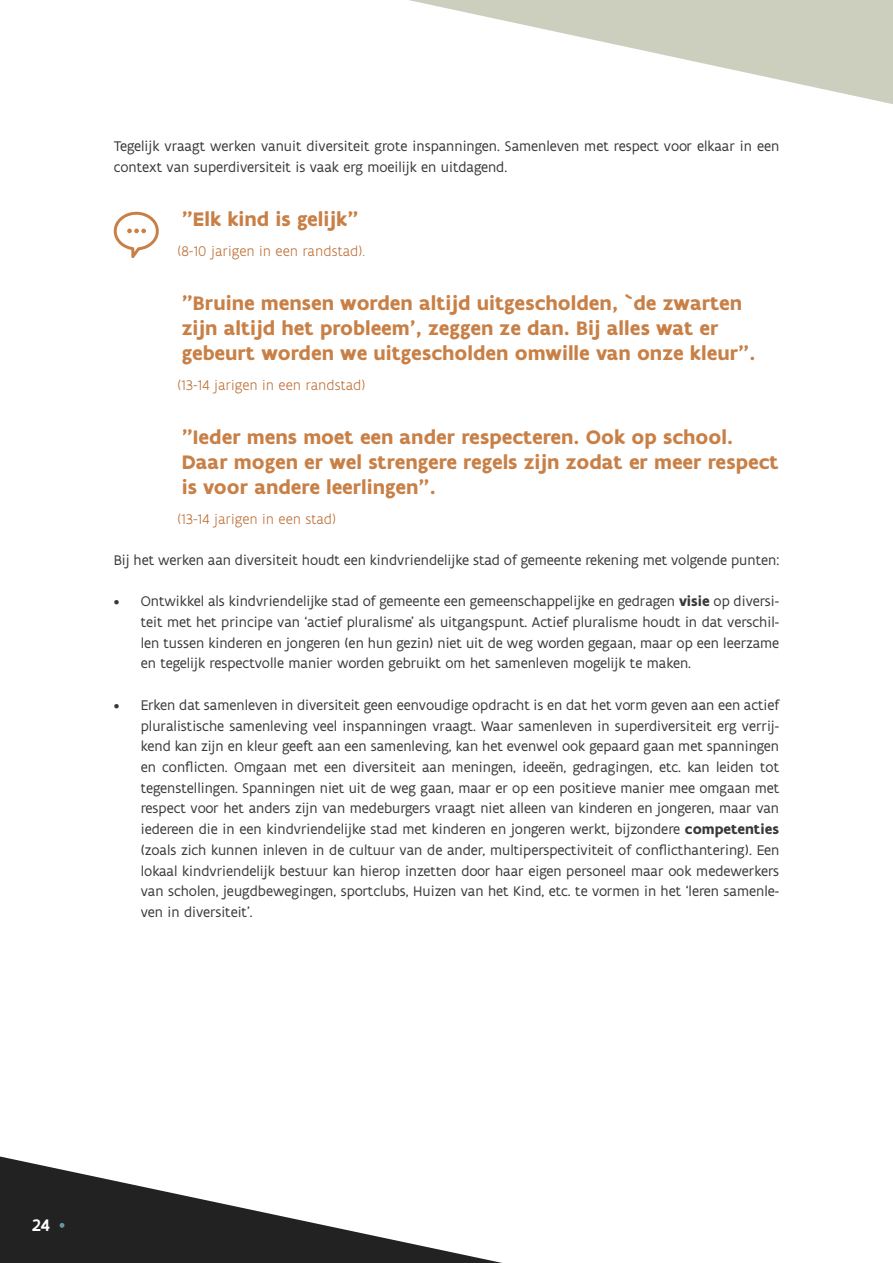
<style>
.page{position:relative;width:893px;height:1263px;background:#fff}
.page>*{position:absolute;margin:0;border:0;box-sizing:border-box;transform-origin:0 0}
.citaat-deel2{font:700 21px/25.2px "Flanders Art Sans";color:#c88046}
.t1{font:500 18px "Flanders Art Sans";color:#fff}
.Tekst{font:15px/20.7px "Flanders Art Sans";color:#393939;text-align:justify}
.citaat-deel3{font:300 15px "Flanders Art Sans";color:#bc6c32}
.s1{font-weight:700}
</style>
<div class="page">
<svg style="left:0;top:1156px;width:502px;height:107px"></svg>
<svg style="left:60px;top:1223px;width:4px;height:5px"></svg>
<svg style="left:409px;top:0;width:484px;height:104px"></svg>
<svg style="left:114px;top:211px;width:45px;height:47px"></svg>
<p class="Tekst" style="left:114px;top:136px;width:667px">Tegelijk vraagt werken vanuit diversiteit grote inspanningen. Samenleven met respect voor elkaar in een context van superdiversiteit is vaak erg moeilijk en uitdagend.</p>
<p class="citaat-deel2" style="left:182px;top:207px;width:178px">"Elk kind is gelijk"</p>
<p class="citaat-deel3" style="left:178px;top:242px;width:189px">(8-10 jarigen in een randstad).</p>
<p class="citaat-deel2" style="left:182px;top:291px;width:575px">"Bruine mensen worden altijd uitgescholden, `de zwarten zijn altijd het probleem', zeggen ze dan. Bij alles wat er gebeurt worden we uitgescholden omwille van onze kleur”.</p>
<p class="citaat-deel3" style="left:178px;top:376px;width:189px">(13-14 jarigen in een randstad)</p>
<p class="citaat-deel2" style="left:182px;top:425px;width:598px">"Ieder mens moet een ander respecteren. Ook op school.<br>Daar mogen er wel strengere regels zijn zodat er meer respect is voor andere leerlingen”.</p>
<p class="citaat-deel3" style="left:178px;top:510px;width:160px">(13-14 jarigen in een stad)</p>
<p class="Tekst" style="left:114px;top:550px;width:667px">Bij het werken aan diversiteit houdt een kindvriendelijke stad of gemeente rekening met volgende punten:</p>
<p class="Tekst" style="left:141px;top:591px;width:640px;text-indent:-27px">• Ontwikkel als kindvriendelijke stad of gemeente een gemeenschappelijke en gedragen <span class="s1">visie</span> op diversi&shy;teit met het principe van ‘actief pluralisme’ als uitgangspunt. Actief pluralisme houdt in dat verschil&shy;len tussen kinderen en jongeren (en hun gezin) niet uit de weg worden gegaan, maar op een leerzame en tegelijk respectvolle manier worden gebruikt om het samenleven mogelijk te maken.</p>
<p class="Tekst" style="left:141px;top:695px;width:640px;text-indent:-27px">• Erken dat samenleven in diversiteit geen eenvoudige opdracht is en dat het vorm geven aan een actief pluralistische samenleving veel inspanningen vraagt. Waar samenleven in superdiversiteit erg verrij&shy;kend kan zijn en kleur geeft aan een samenleving, kan het evenwel ook gepaard gaan met spanningen en conflicten. Omgaan met een diversiteit aan meningen, ideeën, gedragingen, etc. kan leiden tot tegenstellingen. Spanningen niet uit de weg gaan, maar er op een positieve manier mee omgaan met respect voor het anders zijn van medeburgers vraagt niet alleen van kinderen en jongeren, maar van iedereen die in een kindvriendelijke stad met kinderen en jongeren werkt, bijzondere <span class="s1">competenties </span>(zoals zich kunnen inleven in de cultuur van de ander, multiperspectiviteit of conflicthantering). Een lokaal kindvriendelijk bestuur kan hierop inzetten door haar eigen personeel maar ook medewerkers van scholen, jeugdbewegingen, sportclubs, Huizen van het Kind, etc. te vormen in het ‘leren samenle&shy;ven in diversiteit’.</p>
<p class="t1" style="left:32px;top:1213px;width:19px">24</p>
</div>
